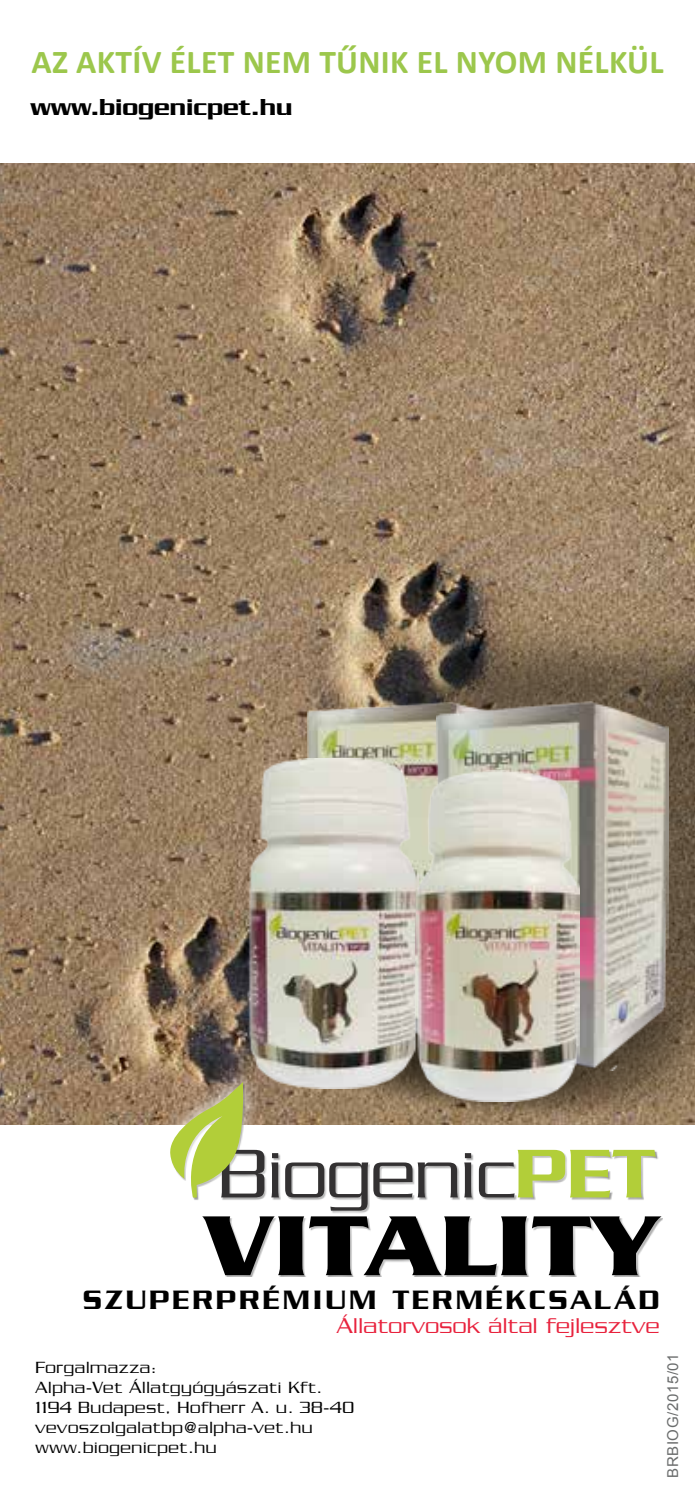
<style>
.page{position:relative;width:695px;height:1489px;background:#fff}
.page>*{position:absolute;margin:0;border:0;box-sizing:border-box;transform-origin:0 0}
.t1{font:700 91.75px "Serpentine Std";color:#000}
.t2{font:300 74.25px "Serpentine Std";color:#333132}
.t3{font:700 33.5px "Calibri";letter-spacing:.01em;color:#9cc74c}
.t4{font:500 28.75px "Serpentine Std";letter-spacing:.1em;color:#000}
.t5{font:500 25px "Serpentine Std";color:#000}
.t6{font:300 23px "Serpentine Std";letter-spacing:.02em;color:#e8223d}
.t7{font:300 17.5px/20px "Serpentine Std";letter-spacing:.04em;color:#000}
.t8{font:15px "Arial";letter-spacing:.04em;color:#6a6c6c}
.s1{font-weight:500;color:#b2ce39}
</style>
<div class="page">
<img style="left:0;top:163px;width:694px;height:961px">
<div style="left:151px;top:1064px;width:528px;height:230px;background:#fff;opacity:.85"></div>
<svg style="left:169px;top:1081px;width:77px;height:116px"></svg>
<svg style="left:218px;top:942px;width:476px;height:185px;background:#948063"></svg>
<div style="left:335px;top:611px;width:359px;height:477px;background:#000;opacity:.39"></div>
<img style="left:307px;top:702px;width:129px;height:68px">
<img style="left:436px;top:702px;width:232px;height:368px">
<img style="left:243px;top:758px;width:175px;height:330px">
<img style="left:416px;top:770px;width:163px;height:331px">
<h3 class="t3" style="left:31px;top:41px;width:633px">AZ AKTÍV ÉLET NEM TŰNIK EL NYOM NÉLKÜL</h3>
<h3 class="t5" style="left:31px;top:93px;width:263px">www.biogenicpet.hu</h3>
<h2 class="t2" style="left:218px;top:1132px;width:439px">Biogenic<span class="s1">PET</span></h2>
<h1 class="t1" style="left:203px;top:1192px;width:457px">VITALITY</h1>
<h3 class="t4" style="left:83px;top:1283px;width:353px">SzUPERPRéMIUM termé</h3>
<h3 class="t4" style="left:505px;top:1283px;width:155px">kcsalád</h3>
<h3 class="t6" style="left:337px;top:1312px;width:324px">Állatorvosok által fejlesztve</h3>
<p class="t7" style="left:35px;top:1356px;width:320px">Forgalmazza:<br>Alpha-Vet Állatgyógyászati Kft.<br>1194 Budapest, Hofherr A. u. 38-40 vevoszolgalatbp@alpha-vet.hu www.biogenicpet.hu</p>
<p class="t8" style="left:663px;top:1477px;width:126px;rotate:-90deg">BRBIOG/2015/01</p>
</div>
